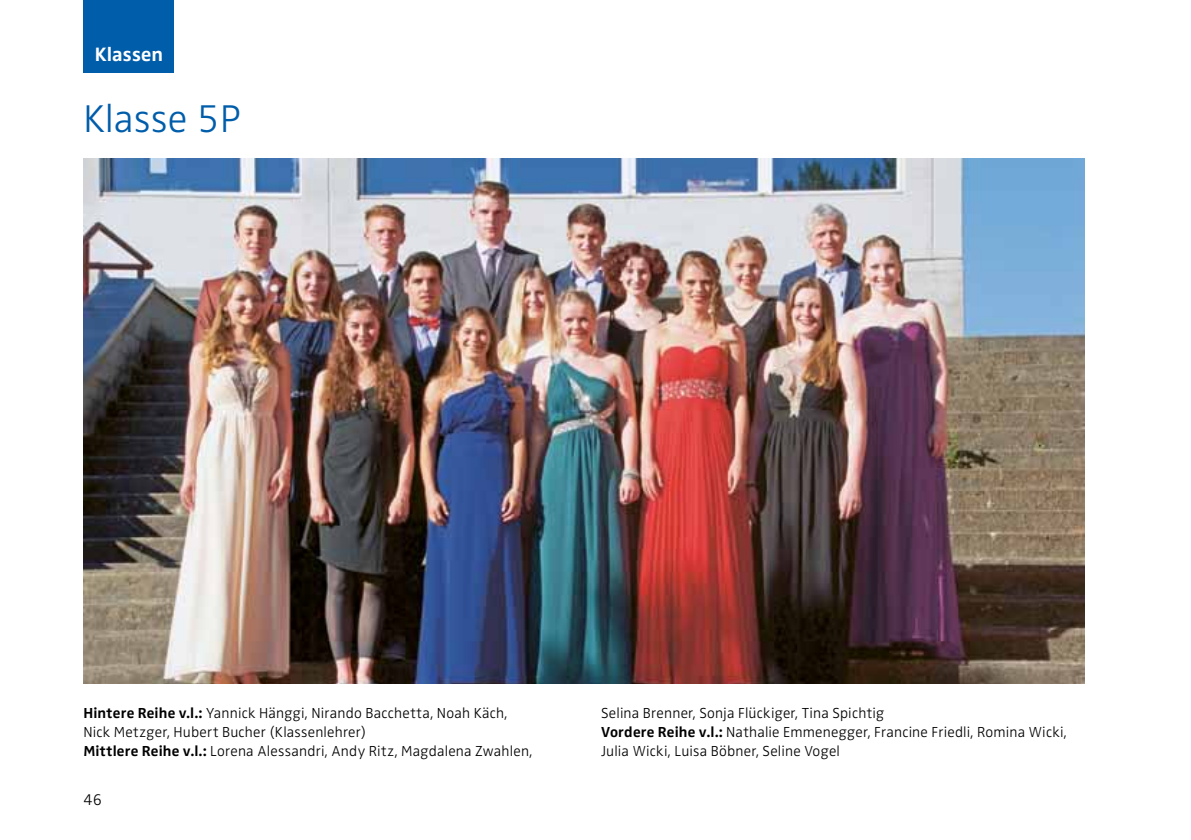
<style>
.page{position:relative;width:1191px;height:840px;background:#fff}
.page>*{position:absolute;margin:0;border:0;box-sizing:border-box;transform-origin:0 0}
.t1{font:300 40px "Zwo";color:#005daa}
.t2{font:700 20px "Zwo";letter-spacing:.005em;color:#fff}
.t3{font:300 16px "Zwo";color:#000}
.t4{font:300 15px/19px "Zwo";letter-spacing:.015em;color:#000}
.s1{font-weight:700}
</style>
<div class="page">
<div style="left:83px;top:0;width:91px;height:72px;background:#005daa"></div>
<img style="left:83px;top:158px;width:1001px;height:524px">
<h2 class="t2" style="left:95px;top:43px;width:70px">Klassen</h2>
<h1 class="t1" style="left:83px;top:95px;width:159px">Klasse 5P</h1>
<p class="t4" style="left:83px;top:703px;width:450px"><span class="s1">Hintere Reihe v.l.:</span> Yannick Hänggi, Nirando Bacchetta, Noah Käch,<br>Nick Metzger, Hubert Bucher (Klassenlehrer)<br><span class="s1">Mittlere Reihe v.l.:</span> Lorena Alessandri, Andy Ritz, Magdalena Zwahlen,</p>
<p class="t4" style="left:601px;top:703px;width:467px">Selina Brenner, Sonja Flückiger, Tina Spichtig<br><span class="s1">Vordere Reihe v.l.:</span> Nathalie Emmenegger, Francine Friedli, Romina Wicki,<br>Julia Wicki, Luisa Böbner, Seline Vogel</p>
<p class="t3" style="left:83px;top:789px;width:20px">46</p>
</div>
